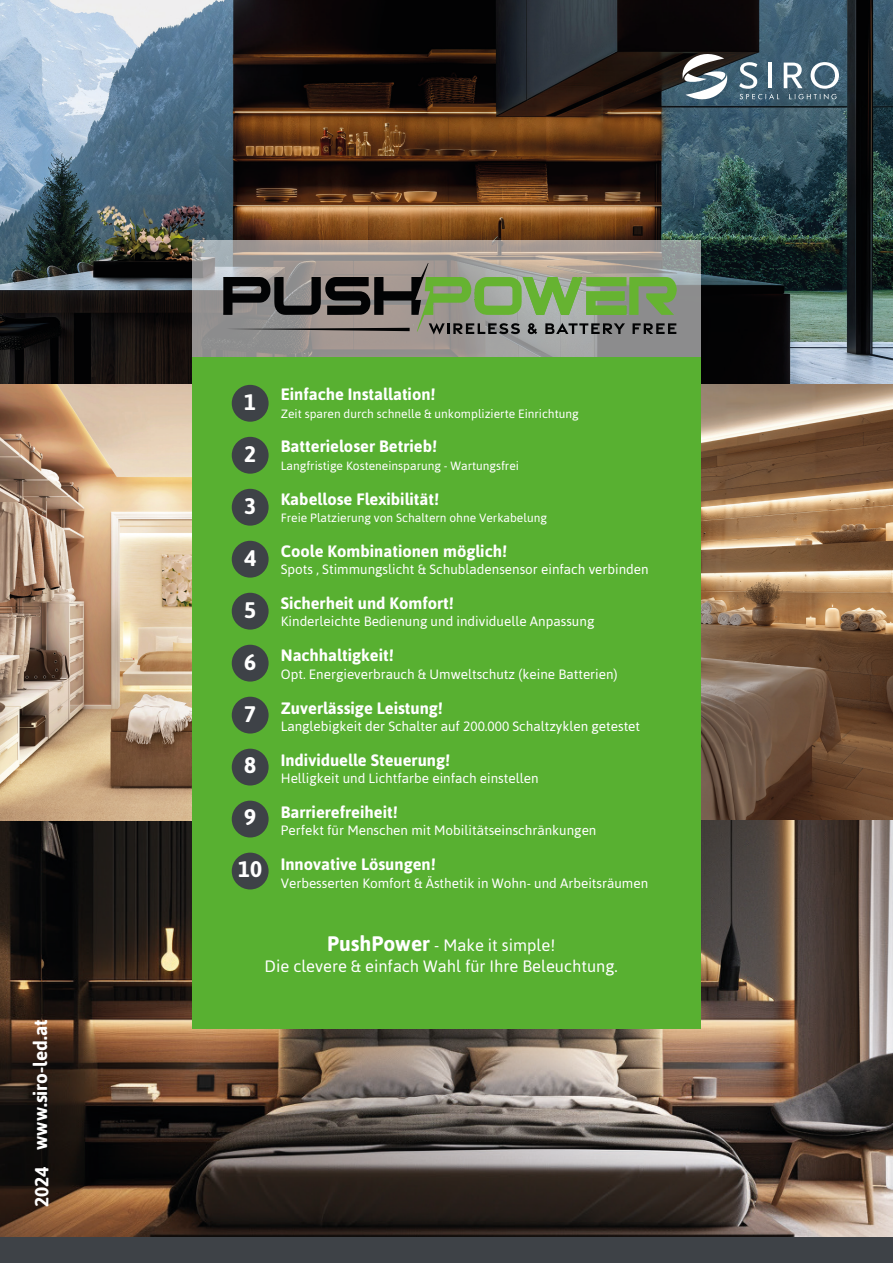
<style>
.page{position:relative;width:893px;height:1263px;background:#fff}
.page>*{position:absolute;margin:0;border:0;box-sizing:border-box;transform-origin:0 0}
.t1{font:700 22.5px "Asap";color:#fff}
.t2{font:700 19.05px "Asap";color:#fff}
.t3{font:700 16.5px "Asap";color:#fff}
.t4{font:16.5px "Asap";color:#fff}
.t5{font:13.5px "Asap";color:#fff}
.t6{font:12px "Asap";color:#fff}
.s1{font-weight:700;font-size:21px}
</style>
<div class="page">
<img style="left:0;top:0;width:893px;height:385px">
<svg style="left:192px;top:240px;width:509px;height:117px;background:#9f9a97"></svg>
<img style="left:701px;top:385px;width:192px;height:436px">
<img style="left:0;top:821px;width:893px;height:416px">
<img style="left:0;top:385px;width:192px;height:436px">
<div style="left:0;top:1237px;width:893px;height:26px;background:#3e4247"></div>
<div style="left:192px;top:357px;width:509px;height:672px;background:#58b031"></div>
<div style="left:232px;top:385px;width:37px;height:37px;background:#3e4247;border-radius:50%"></div>
<div style="left:232px;top:437px;width:37px;height:37px;background:#3e4247;border-radius:50%"></div>
<div style="left:232px;top:489px;width:37px;height:37px;background:#3e4247;border-radius:50%"></div>
<div style="left:232px;top:541px;width:37px;height:37px;background:#3e4247;border-radius:50%"></div>
<div style="left:232px;top:593px;width:37px;height:37px;background:#3e4247;border-radius:50%"></div>
<div style="left:232px;top:645px;width:37px;height:36px;background:#3e4247;border-radius:50%"></div>
<div style="left:232px;top:697px;width:37px;height:36px;background:#3e4247;border-radius:50%"></div>
<div style="left:232px;top:749px;width:37px;height:36px;background:#3e4247;border-radius:50%"></div>
<div style="left:232px;top:801px;width:37px;height:36px;background:#3e4247;border-radius:50%"></div>
<div style="left:232px;top:853px;width:37px;height:36px;background:#3e4247;border-radius:50%"></div>
<svg style="left:223px;top:263px;width:454px;height:71px;background:#7b866d"></svg>
<svg style="left:681px;top:52px;width:48px;height:49px"></svg>
<svg style="left:739px;top:62px;width:100px;height:37px"></svg>
<h2 class="t2" style="left:29px;top:1207px;width:189px;rotate:-90deg">2024 www.siro-led.at</h2>
<p class="t1" style="left:244px;top:389px;width:14px">1</p>
<p class="t1" style="left:244px;top:441px;width:14px">2</p>
<p class="t1" style="left:244px;top:493px;width:14px">3</p>
<p class="t1" style="left:244px;top:545px;width:14px">4</p>
<p class="t1" style="left:244px;top:597px;width:14px">5</p>
<p class="t1" style="left:244px;top:649px;width:14px">6</p>
<p class="t1" style="left:244px;top:700px;width:14px">7</p>
<p class="t1" style="left:244px;top:752px;width:14px">8</p>
<p class="t1" style="left:244px;top:804px;width:14px">9</p>
<p class="t1" style="left:238px;top:856px;width:26px">10</p>
<p class="t3" style="left:281px;top:385px;width:156px">Einfache Installation!</p>
<p class="t6" style="left:281px;top:406px;width:299px">Zeit sparen durch schnelle &amp; unkomplizierte Einrichtung</p>
<p class="t3" style="left:281px;top:437px;width:158px">Batterieloser Betrieb!</p>
<p class="t6" style="left:281px;top:459px;width:240px">Langfristige Kosteneinsparung - Wartungsfrei</p>
<p class="t3" style="left:281px;top:489px;width:160px">Kabellose Flexibilität!</p>
<p class="t6" style="left:281px;top:511px;width:268px">Freie Platzierung von Schaltern ohne Verkabelung</p>
<p class="t3" style="left:281px;top:541px;width:228px">Coole Kombinationen möglich!</p>
<p class="t5" style="left:281px;top:562px;width:369px">Spots , Stimmungslicht &amp; Schubladensensor einfach verbinden</p>
<p class="t3" style="left:281px;top:594px;width:174px">Sicherheit und Komfort!</p>
<p class="t5" style="left:281px;top:614px;width:315px">Kinderleichte Bedienung und individuelle Anpassung</p>
<p class="t3" style="left:281px;top:646px;width:114px">Nachhaltigkeit!</p>
<p class="t5" style="left:281px;top:666px;width:338px">Opt. Energieverbrauch &amp; Umweltschutz (keine Batterien)</p>
<p class="t3" style="left:281px;top:698px;width:163px">Zuverlässige Leistung!</p>
<p class="t5" style="left:281px;top:718px;width:361px">Langlebigkeit der Schalter auf 200.000 Schaltzyklen getestet</p>
<p class="t3" style="left:281px;top:750px;width:171px">Individuelle Steuerung!</p>
<p class="t5" style="left:281px;top:770px;width:259px">Helligkeit und Lichtfarbe einfach einstellen</p>
<p class="t3" style="left:281px;top:802px;width:118px">Barrierefreiheit!</p>
<p class="t5" style="left:281px;top:823px;width:317px">Perfekt für Menschen mit Mobilitätseinschränkungen</p>
<p class="t3" style="left:281px;top:855px;width:156px">Innovative Lösungen!</p>
<p class="t5" style="left:281px;top:875px;width:369px">Verbesserten Komfort &amp; Ästhetik in Wohn- und Arbeitsräumen</p>
<p class="t4" style="left:327px;top:935px;width:229px"><span class="s1">PushPower</span> - Make it simple!</p>
<p class="t4" style="left:265px;top:956px;width:355px">Die clevere &amp; einfach Wahl für Ihre Beleuchtung.</p>
</div>
